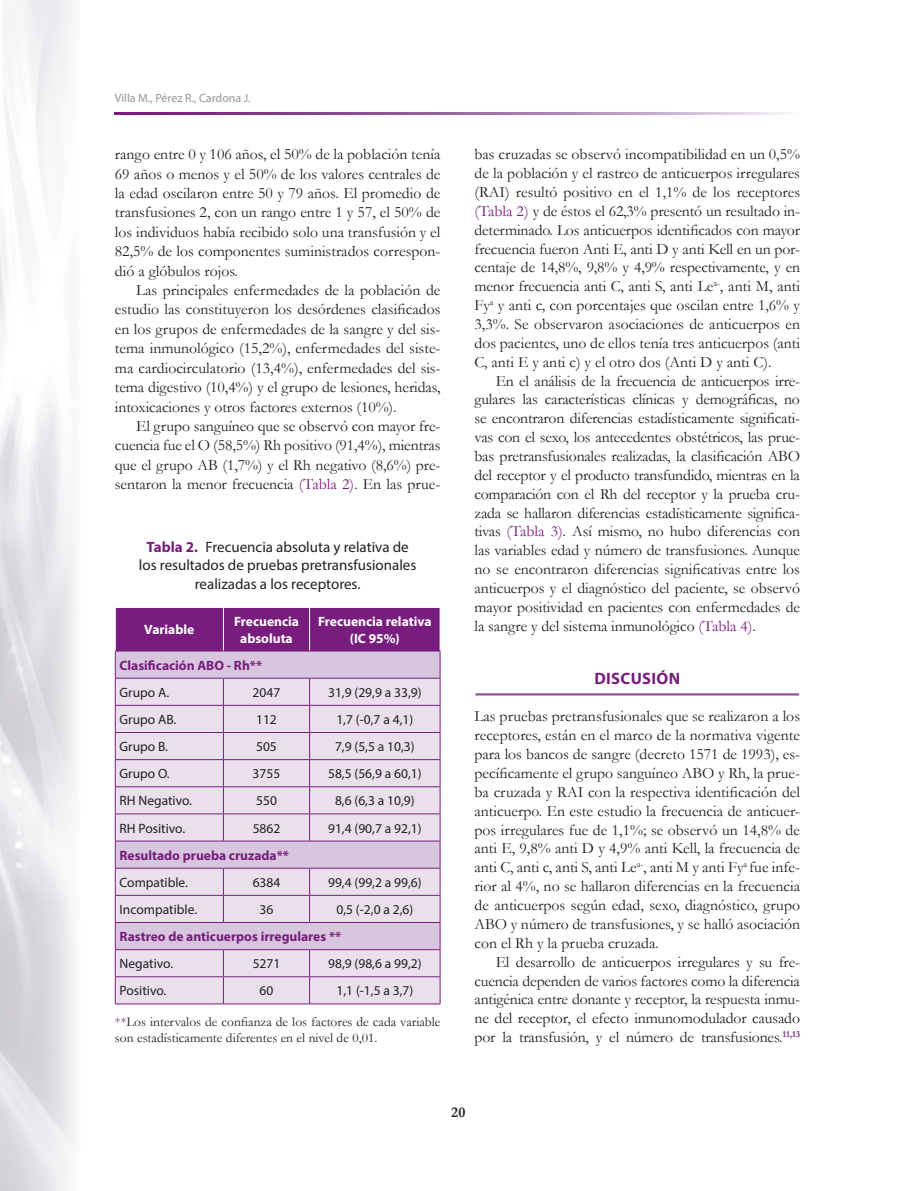
<style>
.page{position:relative;width:915px;height:1191px;background:#fff}
.page>*{position:absolute;margin:0;border:0;box-sizing:border-box;transform-origin:0 0}
.t1{font:700 16.5px "Myriad Pro";letter-spacing:.02em;color:#781d7d}
.t2{font:15.75px/18.9px "Garamond";letter-spacing:-.005em;color:#231f20;text-align:justify}
.t3{font:15px/18.6px "Myriad Pro";color:#231f20;text-align:center}
.t4{font:700 15px "Garamond";color:#231f20}
.t5{font:13.5px "Myriad Pro";color:#231f20}
.t6{font:13.5px/16.2px "Garamond";color:#231f20}
.t7{font:700 13.5px "Myriad Pro";color:#781d7d}
.t8{font:700 13.5px/16.5px "Myriad Pro";color:#fff;text-align:center}
.t9{font:12px "Myriad Pro";color:#939598}
.s1{color:#781d7d}
.s2{font-weight:700;color:#781d7d}
</style>
<div class="page">
<svg style="left:115px;top:112px;width:672px;height:2px"></svg>
<hr style="left:475px;top:693px;width:323px;height:1px;background:#781d7d">
<hr style="left:475px;top:694px;width:323px;height:1px;background:#781d7d">
<hr style="left:115px;top:1003px;width:108px;height:1px;background:#781d7d">
<hr style="left:223px;top:1003px;width:86px;height:1px;background:#781d7d">
<hr style="left:309px;top:1003px;width:131px;height:1px;background:#781d7d">
<svg style="left:115px;top:607px;width:325px;height:396px;background:#d5bed8"></svg>
<hr style="left:115px;top:868px;width:108px;height:1px;background:#781d7d">
<hr style="left:223px;top:868px;width:86px;height:1px;background:#781d7d">
<hr style="left:309px;top:868px;width:131px;height:1px;background:#781d7d">
<p class="t9" style="left:115px;top:90px;width:137px">Villa M., Pérez R., Cardona J.</p>
<p class="t2" style="left:115px;top:144px;width:327px;line-height:19.4px">rango entre 0 y 106 años, el 50% de la población tenía 69 años o menos y el 50% de los valores centrales de la edad oscilaron entre 50 y 79 años. El promedio de transfusiones 2, con un rango entre 1 y 57, el 50% de los individuos había recibido solo una transfusión y el 82,5% de los componentes suministrados correspon&shy;dió a glóbulos rojos.</p>
<p class="t2" style="left:115px;top:280px;width:327px;line-height:19.4px;text-indent:21px">Las principales enfermedades de la población de estudio las constituyeron los desórdenes clasificados en los grupos de enfermedades de la sangre y del sis&shy;tema inmunológico (15,2%), enfermedades del siste&shy;ma cardiocirculatorio (13,4%), enfermedades del sis&shy;tema digestivo (10,4%) y el grupo de lesiones, heridas, intoxicaciones y otros factores externos (10%).</p>
<p class="t2" style="left:115px;top:416px;width:327px;line-height:19.4px;text-indent:21px">El grupo sanguíneo que se observó con mayor fre&shy;cuencia fue el O (58,5%) Rh positivo (91,4%), mientras que el grupo AB (1,7%) y el Rh negativo (8,6%) pre&shy;sentaron la menor frecuencia <span class="s1">(Tabla 2)</span>. En las prue-</p>
<p class="t3" style="left:139px;top:537px;width:279px"><span class="s2">Tabla 2.</span> Frecuencia absoluta y relativa de los resultados de pruebas pretransfusionales realizadas a los receptores.</p>
<p class="t8" style="left:144px;top:621px;width:52px">Variable</p>
<p class="t8" style="left:234px;top:613px;width:66px">Frecuencia absoluta</p>
<p class="t8" style="left:318px;top:613px;width:115px">Frecuencia relativa (IC 95%)</p>
<p class="t7" style="left:119px;top:656px;width:144px">Clasificación ABO - Rh**</p>
<p class="t5" style="left:119px;top:684px;width:51px">Grupo A.</p>
<p class="t5" style="left:252px;top:684px;width:29px">2047</p>
<p class="t5" style="left:328px;top:684px;width:95px">31,9 (29,9 a 33,9)</p>
<p class="t5" style="left:119px;top:711px;width:58px">Grupo AB.</p>
<p class="t5" style="left:256px;top:711px;width:22px">112</p>
<p class="t5" style="left:336px;top:711px;width:78px">1,7 (-0,7 a 4,1)</p>
<p class="t5" style="left:119px;top:738px;width:50px">Grupo B.</p>
<p class="t5" style="left:256px;top:738px;width:22px">505</p>
<p class="t5" style="left:335px;top:738px;width:81px">7,9 (5,5 a 10,3)</p>
<p class="t5" style="left:119px;top:765px;width:52px">Grupo O.</p>
<p class="t5" style="left:252px;top:765px;width:29px">3755</p>
<p class="t5" style="left:328px;top:765px;width:95px">58,5 (56,9 a 60,1)</p>
<p class="t5" style="left:119px;top:792px;width:74px">RH Negativo.</p>
<p class="t5" style="left:256px;top:792px;width:22px">550</p>
<p class="t5" style="left:335px;top:792px;width:81px">8,6 (6,3 a 10,9)</p>
<p class="t5" style="left:119px;top:819px;width:67px">RH Positivo.</p>
<p class="t5" style="left:252px;top:819px;width:29px">5862</p>
<p class="t5" style="left:328px;top:819px;width:95px">91,4 (90,7 a 92,1)</p>
<p class="t7" style="left:119px;top:846px;width:171px">Resultado prueba cruzada**</p>
<p class="t5" style="left:119px;top:874px;width:70px">Compatible.</p>
<p class="t5" style="left:252px;top:874px;width:29px">6384</p>
<p class="t5" style="left:328px;top:874px;width:95px">99,4 (99,2 a 99,6)</p>
<p class="t5" style="left:119px;top:901px;width:79px">Incompatible.</p>
<p class="t5" style="left:259px;top:901px;width:15px">36</p>
<p class="t5" style="left:336px;top:901px;width:78px">0,5 (-2,0 a 2,6)</p>
<p class="t7" style="left:119px;top:927px;width:223px">Rastreo de anticuerpos irregulares **</p>
<p class="t5" style="left:119px;top:955px;width:55px">Negativo.</p>
<p class="t5" style="left:252px;top:955px;width:29px">5271</p>
<p class="t5" style="left:328px;top:955px;width:95px">98,9 (98,6 a 99,2)</p>
<p class="t5" style="left:120px;top:982px;width:48px">Positivo.</p>
<p class="t5" style="left:259px;top:982px;width:15px">60</p>
<p class="t5" style="left:336px;top:982px;width:78px">1,1 (-1,5 a 3,7)</p>
<p class="t6" style="left:115px;top:1013px;width:327px"><span class="s1">**</span>Los intervalos de confianza de los factores de cada variable son estadísticamente diferentes en el nivel de 0,01.</p>
<p class="t2" style="left:474px;top:144px;width:327px">bas cruzadas se observó incompatibilidad en un 0,5% de la población y el rastreo de anticuerpos irregulares (RAI) resultó positivo en el 1,1% de los receptores <span class="s1">(Tabla 2)</span> y de éstos el 62,3% presentó un resultado in&shy;determinado. Los anticuerpos identificados con mayor frecuencia fueron Anti E, anti D y anti Kell en un por&shy;centaje de 14,8%, 9,8% y 4,9% respectivamente, y en menor frecuencia anti C, anti S, anti Le<sup>a-</sup>, anti M, anti Fy<sup>a</sup> y anti c, con porcentajes que oscilan entre 1,6% y 3,3%. Se observaron asociaciones de anticuerpos en dos pacientes, uno de ellos tenía tres anticuerpos (anti C, anti E y anti c) y el otro dos (Anti D y anti C).</p>
<p class="t2" style="left:474px;top:371px;width:327px;text-indent:21px">En el análisis de la frecuencia de anticuerpos irre&shy;gulares las características clínicas y demográficas, no se encontraron diferencias estadísticamente significati&shy;vas con el sexo, los antecedentes obstétricos, las prue&shy;bas pretransfusionales realizadas, la clasificación ABO del receptor y el producto transfundido, mientras en la comparación con el Rh del receptor y la prueba cru&shy;zada se hallaron diferencias estadísticamente significa&shy;tivas <span class="s1">(Tabla 3)</span>. Así mismo, no hubo diferencias con las variables edad y número de transfusiones. Aunque no se encontraron diferencias significativas entre los anticuerpos y el diagnóstico del paciente, se observó mayor positividad en pacientes con enfermedades de la sangre y del sistema inmunológico <span class="s1">(Tabla 4)</span>.</p>
<p class="t1" style="left:594px;top:667px;width:85px">DISCUSIÓN</p>
<p class="t2" style="left:474px;top:706px;width:327px">Las pruebas pretransfusionales que se realizaron a los receptores, están en el marco de la normativa vigente para los bancos de sangre (decreto 1571 de 1993), es&shy;pecíficamente el grupo sanguíneo ABO y Rh, la prue&shy;ba cruzada y RAI con la respectiva identificación del anticuerpo. En este estudio la frecuencia de anticuer&shy;pos irregulares fue de 1,1%; se observó un 14,8% de anti E, 9,8% anti D y 4,9% anti Kell, la frecuencia de anti C, anti c, anti S, anti Le<sup>a-</sup>, anti M y anti Fy<sup>a</sup> fue infe&shy;rior al 4%, no se hallaron diferencias en la frecuencia de anticuerpos según edad, sexo, diagnóstico, grupo ABO y número de transfusiones, y se halló asociación con el Rh y la prueba cruzada.</p>
<p class="t2" style="left:474px;top:952px;width:327px;text-indent:21px">El desarrollo de anticuerpos irregulares y su fre&shy;cuencia dependen de varios factores como la diferencia antigénica entre donante y receptor, la respuesta inmu&shy;ne del receptor, el efecto inmunomodulador causado por la transfusión, y el número de transfusiones.<sup>11,13</sup></p>
<p class="t4" style="left:451px;top:1102px;width:16px">20</p>
</div>
